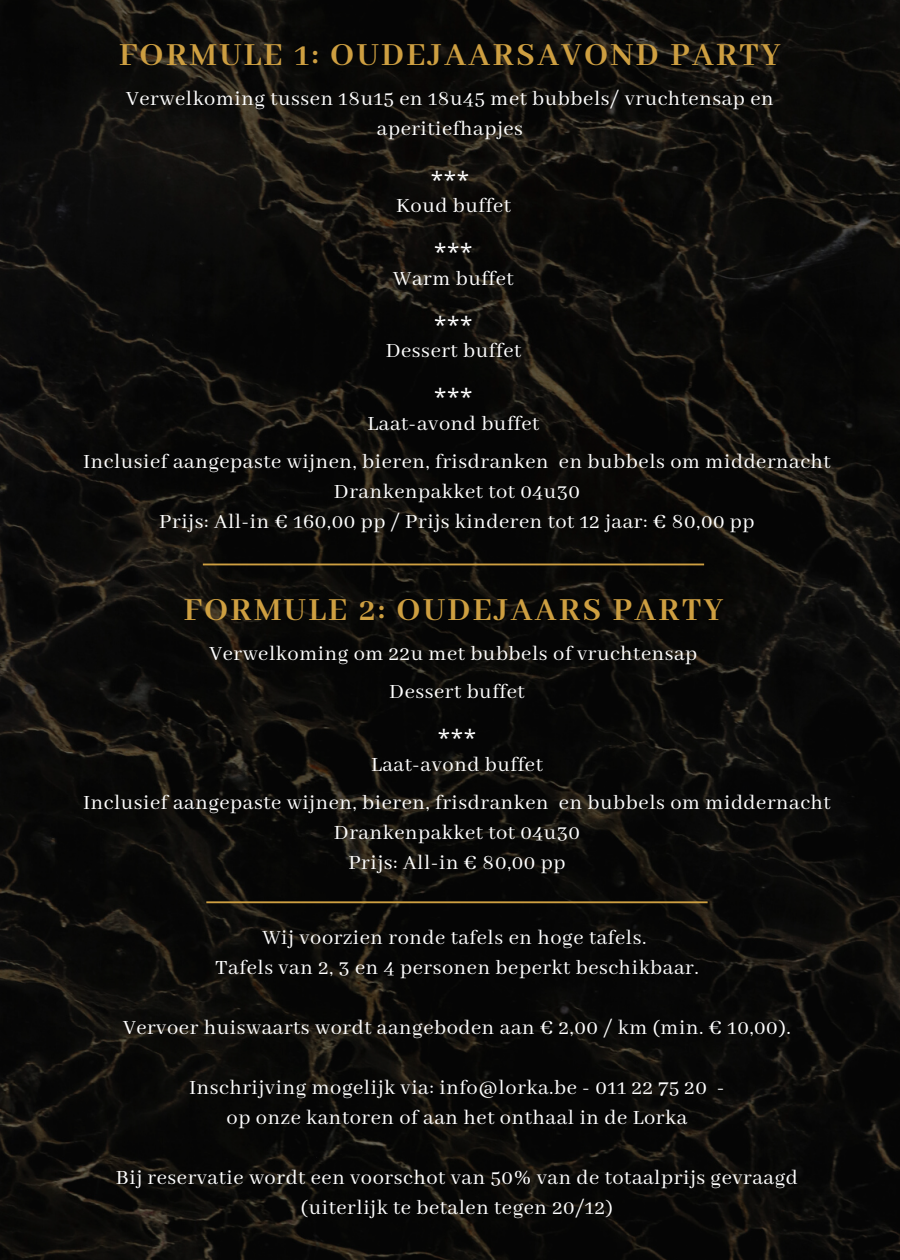
<style>
.page{position:relative;width:900px;height:1260px;background:#fff}
.page>*{position:absolute;margin:0;border:0;box-sizing:border-box;transform-origin:0 0}
.t1{font:700 35px "Abhaya Libre";letter-spacing:.07em;color:#ce9f41}
.t2{font:22.5px/30px "Abhaya Libre";letter-spacing:.025em;color:#fff;text-align:center}
.t3{font:22.5px "Open Sans";color:#fff}
</style>
<div class="page">
<img style="left:0;top:0;width:900px;height:1260px">
<hr style="left:203px;top:564px;width:501px;height:1px;background:#ce9f41">
<hr style="left:206px;top:901px;width:502px;height:2px;background:#ce9f41">
<p class="t1" style="left:119px;top:36px;width:663px">FORMULE 1: OUDEJAARSAVOND PARTY</p>
<p class="t2" style="left:126px;top:85px;width:649px">Verwelkoming tussen 18u15 en 18u45 met bubbels/ vruchtensap en aperitiefhapjes</p>
<p class="t3" style="left:431px;top:164px;width:40px">***</p>
<p class="t2" style="left:396px;top:192px;width:116px">Koud buffet</p>
<p class="t3" style="left:434px;top:236px;width:40px">***</p>
<p class="t2" style="left:393px;top:264px;width:122px">Warm buffet</p>
<p class="t3" style="left:434px;top:309px;width:40px">***</p>
<p class="t2" style="left:386px;top:337px;width:137px">Dessert buffet</p>
<p class="t3" style="left:434px;top:381px;width:40px">***</p>
<p class="t2" style="left:368px;top:409px;width:173px">Laat-avond buffet</p>
<p class="t2" style="left:83px;top:447px;width:749px">Inclusief aangepaste wijnen, bieren, frisdranken en bubbels om middernacht</p>
<p class="t2" style="left:334px;top:477px;width:248px">Drankenpakket tot 04u30</p>
<p class="t2" style="left:159px;top:507px;width:597px">Prijs: All-in € 160,00 pp / Prijs kinderen tot 12 jaar: € 80,00 pp</p>
<p class="t1" style="left:184px;top:591px;width:541px">FORMULE 2: OUDEJAARS PARTY</p>
<p class="t2" style="left:210px;top:640px;width:489px">Verwelkoming om 22u met bubbels of vruchtensap</p>
<p class="t2" style="left:389px;top:678px;width:137px">Dessert buffet</p>
<p class="t3" style="left:438px;top:722px;width:40px">***</p>
<p class="t2" style="left:371px;top:750px;width:173px">Laat-avond buffet</p>
<p class="t2" style="left:83px;top:789px;width:749px">Inclusief aangepaste wijnen, bieren, frisdranken en bubbels om middernacht</p>
<p class="t2" style="left:334px;top:819px;width:248px">Drankenpakket tot 04u30</p>
<p class="t2" style="left:348px;top:849px;width:219px">Prijs: All-in € 80,00 pp</p>
<p class="t2" style="left:262px;top:923px;width:386px">Wij voorzien ronde tafels en hoge tafels.</p>
<p class="t2" style="left:215px;top:953px;width:485px">Tafels van 2, 3 en 4 personen beperkt beschikbaar.</p>
<p class="t2" style="left:123px;top:1013px;width:669px">Vervoer huiswaarts wordt aangeboden aan € 2,00 / km (min. € 10,00).</p>
<p class="t2" style="left:189px;top:1073px;width:537px">Inschrijving mogelijk via: info@lorka.be - 011 22 75 20 -</p>
<p class="t2" style="left:227px;top:1103px;width:462px">op onze kantoren of aan het onthaal in de Lorka</p>
<p class="t2" style="left:116px;top:1163px;width:683px">Bij reservatie wordt een voorschot van 50% van de totaalprijs gevraagd (uiterlijk te betalen tegen 20/12)</p>
</div>
